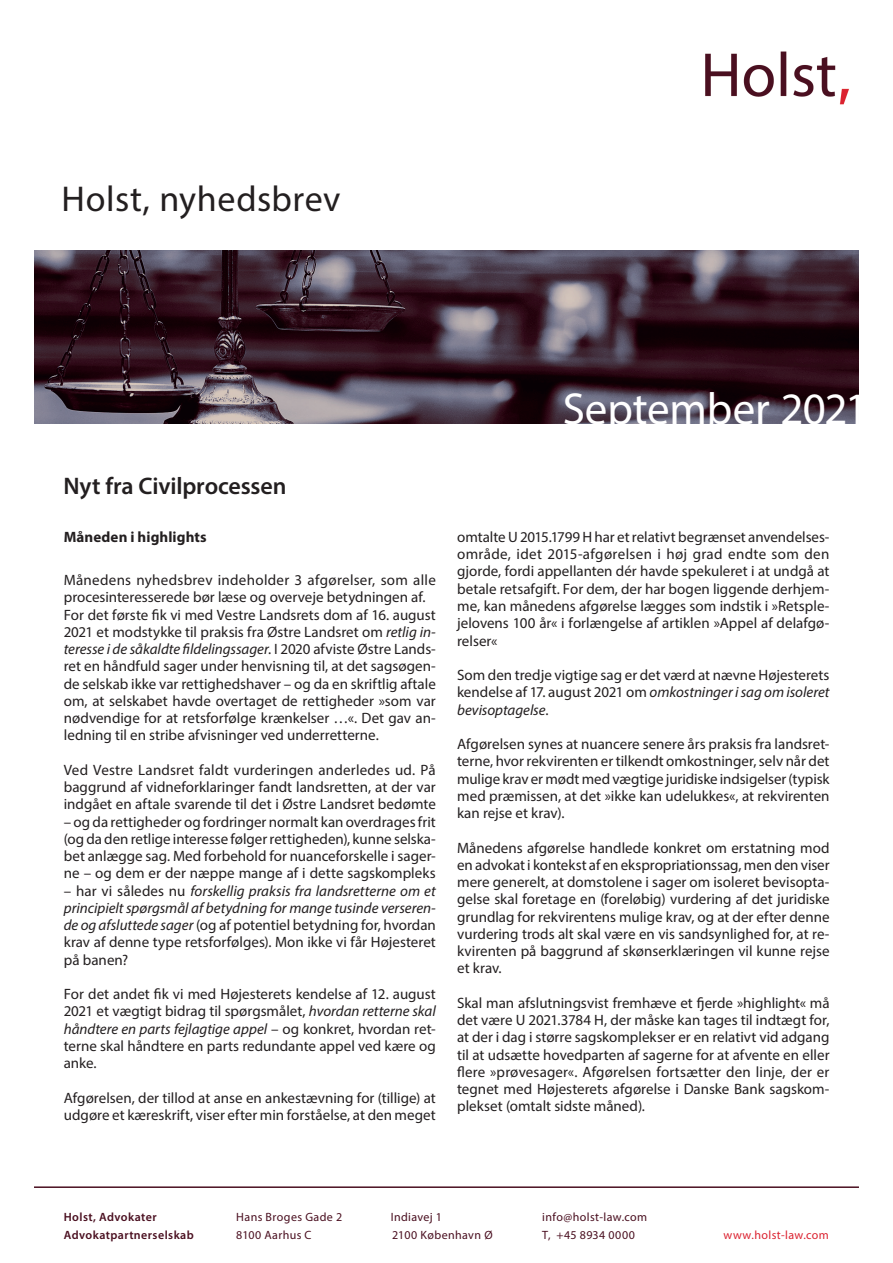
<style>
.page{position:relative;width:893px;height:1263px;background:#fff}
.page>*{position:absolute;margin:0;border:0;box-sizing:border-box;transform-origin:0 0}
.t1{font:45px "Myriad Pro";letter-spacing:-.005em;color:#fff}
.t2{font:36px "Myriad Pro";letter-spacing:.015em;color:#231f20}
.t3{font:600 24px "Myriad Pro";letter-spacing:-.005em;color:#231f20}
.t4{font:15px/17.2px "Myriad Pro";color:#231f20;text-align:justify}
.t5{font:italic 15px/17.2px "Myriad Pro";color:#231f20;text-align:justify}
.t6{font:700 15px "Myriad Pro";letter-spacing:.005em;color:#231f20}
.t7{font:12px "Myriad Pro";letter-spacing:.03em;color:#4a0f20}
.t8{font:600 12px "Myriad Pro";letter-spacing:.035em;color:#4a0f20}
.t9{font:12px "Myriad Pro";letter-spacing:.035em;color:#db2230}
.s1{font-style:italic}
.s2{font-style:normal}
</style>
<div class="page">
<img style="left:34px;top:251px;width:825px;height:172px">
<hr style="left:34px;top:1186px;width:825px;height:2px;background:#4a0f20">
<img style="left:705px;top:51px;width:144px;height:54px">
<h2 class="t2" style="left:62px;top:177px;width:280px">Holst, nyhedsbrev</h2>
<h3 class="t3" style="left:63px;top:470px;width:225px">Nyt fra Civilprocessen</h3>
<p class="t6" style="left:64px;top:527px;width:144px">Måneden i highlights</p>
<p class="t4" style="left:64px;top:571px;width:374px;text-align:left">Månedens nyhedsbrev indeholder 3 afgørelser, som alle procesinteresserede bør læse og overveje betydningen af.<br>For det første fik vi med Vestre Landsrets dom af 16. august 2021 et modstykke til praksis fra Østre Landsret om <span class="s1">retlig in&shy;teresse i de såkaldte fildelingssager</span>. I 2020 afviste Østre Lands&shy;ret en håndfuld sager under henvisning til, at det sagsøgen&shy;de selskab ikke var rettighedshaver – og da en skriftlig aftale om, at selskabet havde overtaget de rettigheder »som var nødvendige for at retsforfølge krænkelser …«. Det gav an&shy;ledning til en stribe afvisninger ved underretterne.</p>
<p class="t4" style="left:64px;top:761px;width:374px">Ved Vestre Landsret faldt vurderingen anderledes ud. På baggrund af vidneforklaringer fandt landsretten, at der var indgået en aftale svarende til det i Østre Landsret bedømte</p>
<p class="t4" style="left:64px;top:813px;width:374px">– og da rettigheder og fordringer normalt kan overdrages frit (og da den retlige interesse følger rettigheden), kunne selska&shy;bet anlægge sag. Med forbehold for nuanceforskelle i sager&shy;ne – og dem er der næppe mange af i dette sagskompleks</p>
<p class="t5" style="left:64px;top:882px;width:374px"><span class="s2">– har vi således nu</span> forskellig praksis fra landsretterne om et principielt spørgsmål af betydning for mange tusinde verseren&shy;de og afsluttede sager <span class="s2">(og af potentiel betydning for, hvordan krav af denne type retsforfølges). Mon ikke vi får Højesteret på banen?</span></p>
<p class="t4" style="left:64px;top:985px;width:374px">For det andet fik vi med Højesterets kendelse af 12. august 2021 et vægtigt bidrag til spørgsmålet, <span class="s1">hvordan retterne skal håndtere en parts fejlagtige appel</span> – og konkret, hvordan ret&shy;terne skal håndtere en parts redundante appel ved kære og anke.</p>
<p class="t4" style="left:64px;top:1089px;width:374px">Afgørelsen, der tillod at anse en ankestævning for (tillige) at udgøre et kæreskrift, viser efter min forståelse, at den meget</p>
<h1 class="t1" style="left:563px;top:381px;width:307px">September 2021</h1>
<p class="t4" style="left:457px;top:528px;width:374px">omtalte U 2015.1799 H har et relativt begrænset anvendelses&shy;område, idet 2015-afgørelsen i høj grad endte som den gjorde, fordi appellanten dér havde spekuleret i at undgå at betale retsafgift. For dem, der har bogen liggende derhjem&shy;me, kan månedens afgørelse lægges som indstik i »Retsple&shy;jelovens 100 år« i forlængelse af artiklen »Appel af delafgø&shy;relser«</p>
<p class="t4" style="left:457px;top:666px;width:374px">Som den tredje vigtige sag er det værd at nævne Højesterets kendelse af 17. august 2021 om <span class="s1">omkostninger i sag om isoleret bevisoptagelse</span>.</p>
<p class="t4" style="left:457px;top:735px;width:374px">Afgørelsen synes at nuancere senere års praksis fra landsret&shy;terne, hvor rekvirenten er tilkendt omkostninger, selv når det mulige krav er mødt med vægtige juridiske indsigelser (typisk med præmissen, at det »ikke kan udelukkes«, at rekvirenten kan rejse et krav).</p>
<p class="t4" style="left:457px;top:839px;width:374px">Månedens afgørelse handlede konkret om erstatning mod en advokat i kontekst af en ekspropriationssag, men den viser mere generelt, at domstolene i sager om isoleret bevisopta&shy;gelse skal foretage en (foreløbig) vurdering af det juridiske grundlag for rekvirentens mulige krav, og at der efter denne vurdering trods alt skal være en vis sandsynlighed for, at re&shy;kvirenten på baggrund af skønserklæringen vil kunne rejse et krav.</p>
<p class="t4" style="left:457px;top:994px;width:374px">Skal man afslutningsvist fremhæve et fjerde »highlight« må det være U 2021.3784 H, der måske kan tages til indtægt for, at der i dag i større sagskomplekser er en relativt vid adgang til at udsætte hovedparten af sagerne for at afvente en eller flere »prøvesager«. Afgørelsen fortsætter den linje, der er tegnet med Højesterets afgørelse i Danske Bank sagskom&shy;plekset (omtalt sidste måned).</p>
<p class="t8" style="left:64px;top:1209px;width:94px">Holst, Advokater</p>
<p class="t7" style="left:236px;top:1209px;width:107px">Hans Broges Gade 2</p>
<p class="t7" style="left:391px;top:1209px;width:53px">Indiavej 1</p>
<p class="t7" style="left:542px;top:1209px;width:106px">info@holst-law.com</p>
<p class="t8" style="left:64px;top:1227px;width:132px">Advokatpartnerselskab</p>
<p class="t7" style="left:236px;top:1227px;width:77px">8100 Aarhus C</p>
<p class="t7" style="left:392px;top:1227px;width:102px">2100 København Ø</p>
<p class="t7" style="left:542px;top:1227px;width:94px">T, +45 8934 0000</p>
<p class="t9" style="left:723px;top:1227px;width:107px">www.holst-law.com</p>
</div>
